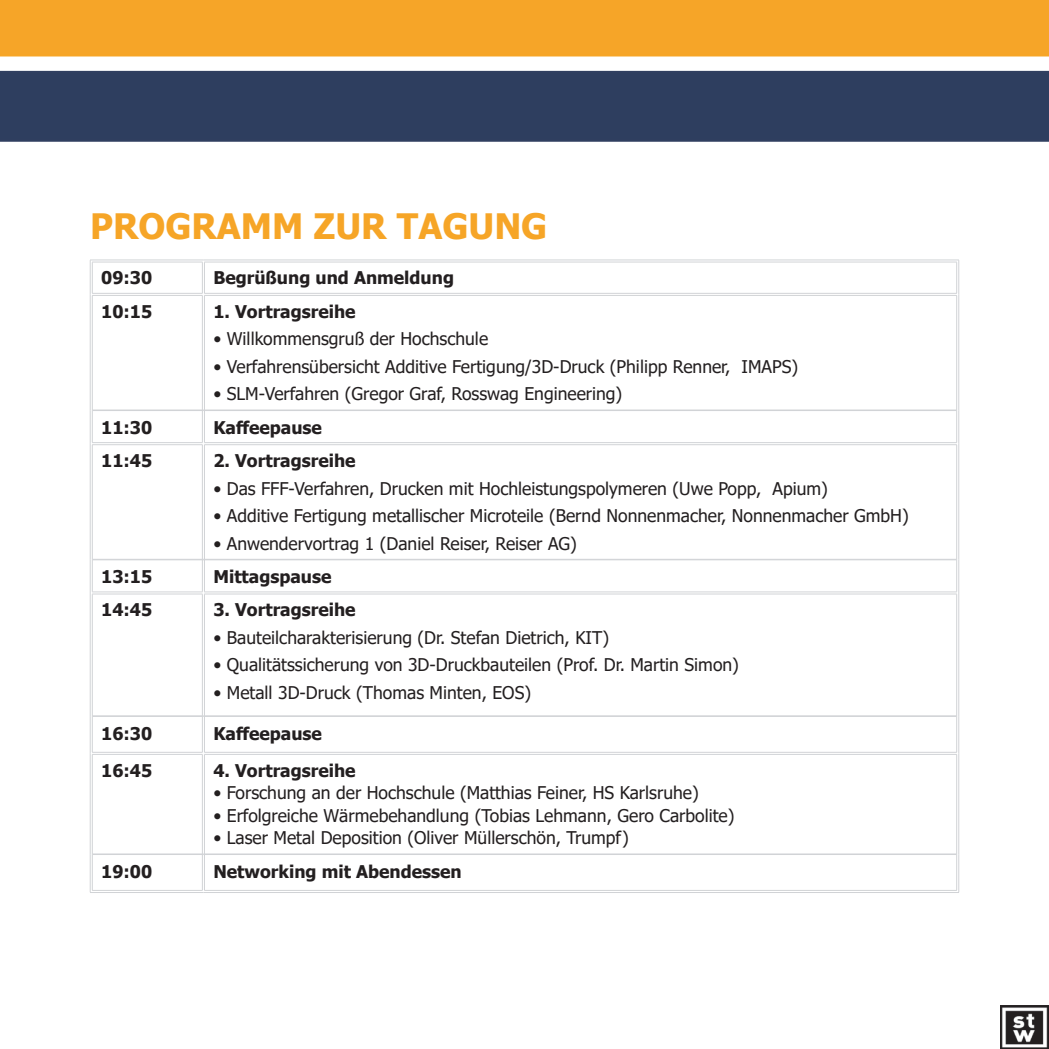
<style>
.page{position:relative;width:1049px;height:1049px;background:#fff}
.page>*{position:absolute;margin:0;border:0;box-sizing:border-box;transform-origin:0 0}
.t1{font:700 35px "Tahoma";color:#f6a527}
.t2{font:17.5px "Tahoma";color:#231f20}
.t3{font:700 17.5px "Tahoma";color:#231f20}
</style>
<div class="page">
<hr style="left:202px;top:262px;width:1px;height:31px;background:#d1d3d6">
<hr style="left:204px;top:262px;width:1px;height:31px;background:#d1d3d6">
<hr style="left:92px;top:293px;width:111px;height:1px;background:#d1d3d6">
<hr style="left:92px;top:295px;width:111px;height:1px;background:#d1d3d6">
<hr style="left:204px;top:293px;width:753px;height:1px;background:#d1d3d6">
<hr style="left:204px;top:295px;width:753px;height:1px;background:#d1d3d6">
<hr style="left:202px;top:296px;width:1px;height:114px;background:#d1d3d6">
<hr style="left:204px;top:296px;width:1px;height:114px;background:#d1d3d6">
<hr style="left:202px;top:411px;width:1px;height:31px;background:#d1d3d6">
<hr style="left:204px;top:411px;width:1px;height:31px;background:#d1d3d6">
<hr style="left:92px;top:442px;width:111px;height:1px;background:#d1d3d6">
<hr style="left:92px;top:444px;width:111px;height:1px;background:#d1d3d6">
<hr style="left:204px;top:442px;width:753px;height:1px;background:#d1d3d6">
<hr style="left:204px;top:444px;width:753px;height:1px;background:#d1d3d6">
<hr style="left:202px;top:445px;width:1px;height:114px;background:#d1d3d6">
<hr style="left:204px;top:445px;width:1px;height:114px;background:#d1d3d6">
<hr style="left:202px;top:560px;width:1px;height:32px;background:#d1d3d6">
<hr style="left:204px;top:560px;width:1px;height:32px;background:#d1d3d6">
<hr style="left:92px;top:591px;width:111px;height:1px;background:#d1d3d6">
<hr style="left:92px;top:593px;width:111px;height:1px;background:#d1d3d6">
<hr style="left:204px;top:591px;width:753px;height:1px;background:#d1d3d6">
<hr style="left:204px;top:593px;width:753px;height:1px;background:#d1d3d6">
<hr style="left:202px;top:594px;width:1px;height:122px;background:#d1d3d6">
<hr style="left:204px;top:594px;width:1px;height:122px;background:#d1d3d6">
<hr style="left:202px;top:716px;width:1px;height:36px;background:#d1d3d6">
<hr style="left:204px;top:716px;width:1px;height:36px;background:#d1d3d6">
<hr style="left:202px;top:754px;width:1px;height:100px;background:#d1d3d6">
<hr style="left:204px;top:754px;width:1px;height:100px;background:#d1d3d6">
<hr style="left:202px;top:854px;width:1px;height:36px;background:#d1d3d6">
<hr style="left:204px;top:854px;width:1px;height:36px;background:#d1d3d6">
<hr style="left:92px;top:410px;width:111px;height:1px;background:#d1d3d6">
<hr style="left:203px;top:410px;width:753px;height:1px;background:#d1d3d6">
<hr style="left:92px;top:559px;width:111px;height:1px;background:#d1d3d6">
<hr style="left:203px;top:559px;width:753px;height:1px;background:#d1d3d6">
<hr style="left:92px;top:715px;width:111px;height:1px;background:#d1d3d6">
<hr style="left:92px;top:716px;width:111px;height:1px;background:#d1d3d6">
<hr style="left:203px;top:715px;width:753px;height:1px;background:#d1d3d6">
<hr style="left:203px;top:716px;width:753px;height:1px;background:#d1d3d6">
<hr style="left:92px;top:853px;width:111px;height:1px;background:#d1d3d6">
<hr style="left:92px;top:854px;width:111px;height:1px;background:#d1d3d6">
<hr style="left:203px;top:853px;width:753px;height:1px;background:#d1d3d6">
<hr style="left:203px;top:854px;width:753px;height:1px;background:#d1d3d6">
<hr style="left:90px;top:259px;width:113px;height:1px;background:#d1d3d6">
<hr style="left:92px;top:262px;width:111px;height:1px;background:#d1d3d6">
<hr style="left:90px;top:260px;width:1px;height:34px;background:#d1d3d6">
<hr style="left:92px;top:262px;width:1px;height:31px;background:#d1d3d6">
<hr style="left:203px;top:259px;width:756px;height:1px;background:#d1d3d6">
<hr style="left:204px;top:262px;width:753px;height:1px;background:#d1d3d6">
<hr style="left:956px;top:262px;width:1px;height:31px;background:#d1d3d6">
<hr style="left:958px;top:260px;width:1px;height:34px;background:#d1d3d6">
<hr style="left:90px;top:294px;width:1px;height:116px;background:#d1d3d6">
<hr style="left:92px;top:296px;width:1px;height:114px;background:#d1d3d6">
<hr style="left:956px;top:296px;width:1px;height:114px;background:#d1d3d6">
<hr style="left:958px;top:294px;width:1px;height:116px;background:#d1d3d6">
<hr style="left:90px;top:410px;width:1px;height:34px;background:#d1d3d6">
<hr style="left:92px;top:410px;width:1px;height:32px;background:#d1d3d6">
<hr style="left:956px;top:410px;width:1px;height:32px;background:#d1d3d6">
<hr style="left:958px;top:410px;width:1px;height:34px;background:#d1d3d6">
<hr style="left:90px;top:444px;width:1px;height:115px;background:#d1d3d6">
<hr style="left:92px;top:445px;width:1px;height:114px;background:#d1d3d6">
<hr style="left:956px;top:445px;width:1px;height:114px;background:#d1d3d6">
<hr style="left:958px;top:444px;width:1px;height:115px;background:#d1d3d6">
<hr style="left:90px;top:559px;width:1px;height:34px;background:#d1d3d6">
<hr style="left:92px;top:559px;width:1px;height:33px;background:#d1d3d6">
<hr style="left:956px;top:559px;width:1px;height:33px;background:#d1d3d6">
<hr style="left:958px;top:559px;width:1px;height:34px;background:#d1d3d6">
<hr style="left:90px;top:593px;width:1px;height:123px;background:#d1d3d6">
<hr style="left:92px;top:594px;width:1px;height:122px;background:#d1d3d6">
<hr style="left:956px;top:594px;width:1px;height:122px;background:#d1d3d6">
<hr style="left:958px;top:593px;width:1px;height:123px;background:#d1d3d6">
<hr style="left:90px;top:716px;width:1px;height:37px;background:#d1d3d6">
<hr style="left:92px;top:716px;width:1px;height:36px;background:#d1d3d6">
<hr style="left:956px;top:716px;width:1px;height:36px;background:#d1d3d6">
<hr style="left:958px;top:716px;width:1px;height:37px;background:#d1d3d6">
<hr style="left:92px;top:752px;width:111px;height:1px;background:#d1d3d6">
<hr style="left:92px;top:754px;width:111px;height:1px;background:#d1d3d6">
<hr style="left:90px;top:753px;width:1px;height:101px;background:#d1d3d6">
<hr style="left:92px;top:754px;width:1px;height:100px;background:#d1d3d6">
<hr style="left:204px;top:752px;width:753px;height:1px;background:#d1d3d6">
<hr style="left:204px;top:754px;width:753px;height:1px;background:#d1d3d6">
<hr style="left:956px;top:754px;width:1px;height:100px;background:#d1d3d6">
<hr style="left:958px;top:753px;width:1px;height:101px;background:#d1d3d6">
<hr style="left:90px;top:854px;width:1px;height:38px;background:#d1d3d6">
<hr style="left:92px;top:854px;width:1px;height:36px;background:#d1d3d6">
<hr style="left:956px;top:854px;width:1px;height:36px;background:#d1d3d6">
<hr style="left:958px;top:854px;width:1px;height:38px;background:#d1d3d6">
<hr style="left:92px;top:890px;width:111px;height:1px;background:#d1d3d6">
<hr style="left:90px;top:892px;width:113px;height:1px;background:#d1d3d6">
<hr style="left:204px;top:890px;width:753px;height:1px;background:#d1d3d6">
<hr style="left:203px;top:892px;width:756px;height:1px;background:#d1d3d6">
<div style="left:0;top:0;width:1049px;height:57px;background:#f6a528"></div>
<svg style="left:0;top:70px;width:1049px;height:1px"></svg>
<div style="left:0;top:71px;width:1049px;height:71px;background:#2e3e5f"></div>
<img style="left:1000px;top:1005px;width:49px;height:44px">
<p class="t1" style="left:90px;top:202px;width:459px">PROGRAMM ZUR TAGUNG</p>
<p class="t3" style="left:101px;top:266px;width:52px">09:30</p>
<p class="t3" style="left:213px;top:266px;width:242px">Begrüßung und Anmeldung</p>
<p class="t3" style="left:101px;top:299px;width:52px">10:15</p>
<p class="t3" style="left:213px;top:299px;width:144px">1. Vortragsreihe</p>
<p class="t2" style="left:213px;top:327px;width:276px">• Willkommensgruß der Hochschule</p>
<p class="t2" style="left:213px;top:355px;width:586px">• Verfahrensübersicht Additive Fertigung/3D-Druck (Philipp Renner, IMAPS)</p>
<p class="t2" style="left:213px;top:382px;width:410px">• SLM-Verfahren (Gregor Graf, Rosswag Engineering)</p>
<p class="t3" style="left:101px;top:415px;width:52px">11:30</p>
<p class="t3" style="left:213px;top:415px;width:110px">Kaffeepause</p>
<p class="t3" style="left:101px;top:448px;width:52px">11:45</p>
<p class="t3" style="left:213px;top:448px;width:144px">2. Vortragsreihe</p>
<p class="t2" style="left:213px;top:476px;width:616px">• Das FFF-Verfahren, Drucken mit Hochleistungspolymeren (Uwe Popp, Apium)</p>
<p class="t2" style="left:213px;top:504px;width:697px">• Additive Fertigung metallischer Microteile (Bernd Nonnenmacher, Nonnenmacher GmbH)</p>
<p class="t2" style="left:213px;top:531px;width:365px">• Anwendervortrag 1 (Daniel Reiser, Reiser AG)</p>
<p class="t3" style="left:101px;top:564px;width:52px">13:15</p>
<p class="t3" style="left:213px;top:564px;width:120px">Mittagspause</p>
<p class="t3" style="left:101px;top:598px;width:52px">14:45</p>
<p class="t3" style="left:213px;top:598px;width:144px">3. Vortragsreihe</p>
<p class="t2" style="left:213px;top:626px;width:397px">• Bauteilcharakterisierung (Dr. Stefan Dietrich, KIT)</p>
<p class="t2" style="left:213px;top:653px;width:527px">• Qualitätssicherung von 3D-Druckbauteilen (Prof. Dr. Martin Simon)</p>
<p class="t2" style="left:213px;top:681px;width:319px">• Metall 3D-Druck (Thomas Minten, EOS)</p>
<p class="t3" style="left:101px;top:721px;width:52px">16:30</p>
<p class="t3" style="left:213px;top:721px;width:110px">Kaffeepause</p>
<p class="t3" style="left:101px;top:758px;width:52px">16:45</p>
<p class="t3" style="left:213px;top:758px;width:144px">4. Vortragsreihe</p>
<p class="t2" style="left:213px;top:781px;width:487px">• Forschung an der Hochschule (Matthias Feiner, HS Karlsruhe)</p>
<p class="t2" style="left:213px;top:804px;width:523px">• Erfolgreiche Wärmebehandlung (Tobias Lehmann, Gero Carbolite)</p>
<p class="t2" style="left:213px;top:826px;width:417px">• Laser Metal Deposition (Oliver Müllerschön, Trumpf)</p>
<p class="t3" style="left:101px;top:859px;width:52px">19:00</p>
<p class="t3" style="left:213px;top:859px;width:250px">Networking mit Abendessen</p>
</div>
